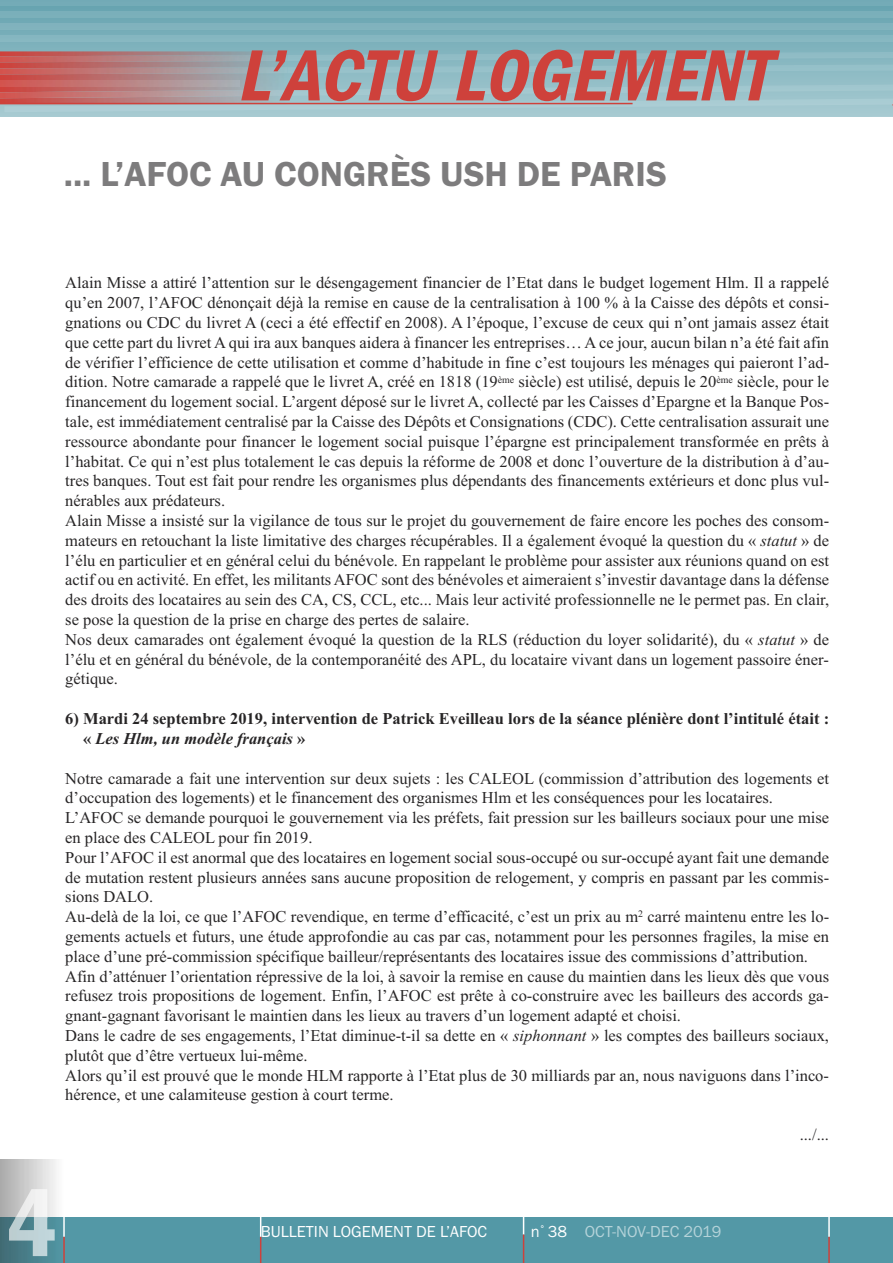
<style>
.page{position:relative;width:893px;height:1263px;background:#fff}
.page>*{position:absolute;margin:0;border:0;box-sizing:border-box;transform-origin:0 0}
.t1{font:italic 600 condensed 75px "Franklin Gothic";color:#ce413b}
.t2{font:600 36px "Franklin Gothic";color:#7d7c7d}
.t3{font:16.5px/19.8px "Times New Roman";color:#272526}
.t4{font:700 16.5px/20.1px "Times New Roman";color:#272526}
.t5{font:16.5px "Franklin Gothic";color:#fff}
.t6{font:16.5px "Franklin Gothic";color:#b5d3d9}
.s1{font-style:italic}
.s2{color:#fff}
</style>
<div class="page">
<div style="left:0;top:1217px;width:893px;height:46px;background:#5398a6"></div>
<svg style="left:260px;top:1217px;width:1px;height:46px"></svg>
<svg style="left:523px;top:1217px;width:1px;height:46px"></svg>
<hr style="left:828px;top:1211px;width:2px;height:26px;background:#fff">
<hr style="left:828px;top:1237px;width:2px;height:26px;background:#ce413b">
<img style="left:14px;top:1189px;width:36px;height:28px">
<img style="left:9px;top:1217px;width:46px;height:39px">
<hr style="left:63px;top:1211px;width:2px;height:26px;background:#fff">
<hr style="left:63px;top:1237px;width:2px;height:26px;background:#ce413b">
<svg style="left:0;top:6px;width:893px;height:93px;background:#78aeb9"></svg>
<img style="left:0;top:98px;width:287px;height:5px">
<img style="left:0;top:83px;width:287px;height:7px">
<img style="left:0;top:83px;width:239px;height:3px">
<img style="left:287px;top:85px;width:606px;height:11px">
<img style="left:0;top:90px;width:287px;height:8px">
<img style="left:4px;top:99px;width:889px;height:5px">
<div style="left:0;top:12px;width:893px;height:6px;background:#7aafba"></div>
<div style="left:0;top:24px;width:893px;height:6px;background:#81b2bd"></div>
<svg style="left:0;top:42px;width:893px;height:41px;background:#93abb3"></svg>
<div style="left:0;top:36px;width:893px;height:6px;background:#86b7c1"></div>
<hr style="left:0;top:103px;width:633px;height:1px;background:#ce413b">
<div style="left:0;top:104px;width:893px;height:13px;background:#a7cad1"></div>
<h1 class="t1" style="left:237px;top:31px;width:554px">L’ACTU LOGEMENT</h1>
<h2 class="t2" style="left:64px;top:152px;width:605px">... L’AFOC AU CONGRÈS USH DE PARIS</h2>
<p class="t3" style="left:65px;top:273px;width:765px">Alain Misse a attiré l’attention sur le désengagement financier de l’Etat dans le budget logement Hlm. Il a rappelé qu’en 2007, l’AFOC dénonçait déjà la remise en cause de la centralisation à 100 % à la Caisse des dépôts et consi&shy;gnations ou CDC du livret A (ceci a été effectif en 2008). A l’époque, l’excuse de ceux qui n’ont jamais assez était que cette part du livret A qui ira aux banques aidera à financer les entreprises… A ce jour, aucun bilan n’a été fait afin de vérifier l’efficience de cette utilisation et comme d’habitude in fine c’est toujours les ménages qui paieront l’ad&shy;dition. Notre camarade a rappelé que le livret A, créé en 1818 (19<sup>ème</sup> siècle) est utilisé, depuis le 20<sup>ème</sup> siècle, pour le financement du logement social. L’argent déposé sur le livret A, collecté par les Caisses d’Epargne et la Banque Pos&shy;tale, est immédiatement centralisé par la Caisse des Dépôts et Consignations (CDC). Cette centralisation assurait une ressource abondante pour financer le logement social puisque l’épargne est principalement transformée en prêts à l’habitat. Ce qui n’est plus totalement le cas depuis la réforme de 2008 et donc l’ouverture de la distribution à d’au&shy;tres banques. Tout est fait pour rendre les organismes plus dépendants des financements extérieurs et donc plus vul&shy;nérables aux prédateurs.<br>Alain Misse a insisté sur la vigilance de tous sur le projet du gouvernement de faire encore les poches des consom&shy;mateurs en retouchant la liste limitative des charges récupérables. Il a également évoqué la question du « <span class="s1">statut</span> » de l’élu en particulier et en général celui du bénévole. En rappelant le problème pour assister aux réunions quand on est actif ou en activité. En effet, les militants AFOC sont des bénévoles et aimeraient s’investir davantage dans la défense des droits des locataires au sein des CA, CS, CCL, etc... Mais leur activité professionnelle ne le permet pas. En clair, se pose la question de la prise en charge des pertes de salaire.<br>Nos deux camarades ont également évoqué la question de la RLS (réduction du loyer solidarité), du « <span class="s1">statut</span> » de l’élu et en général du bénévole, de la contemporanéité des APL, du locataire vivant dans un logement passoire éner&shy;gétique.</p>
<p class="t4" style="left:83px;top:708px;width:748px;text-indent:-18px">6) Mardi 24 septembre 2019, intervention de Patrick Eveilleau lors de la séance plénière dont l’intitulé était : « <span class="s1">Les Hlm, un modèle français</span> »</p>
<p class="t3" style="left:65px;top:768px;width:765px">Notre camarade a fait une intervention sur deux sujets : les CALEOL (commission d’attribution des logements et d’occupation des logements) et le financement des organismes Hlm et les conséquences pour les locataires.<br>L’AFOC se demande pourquoi le gouvernement via les préfets, fait pression sur les bailleurs sociaux pour une mise en place des CALEOL pour fin 2019.<br>Pour l’AFOC il est anormal que des locataires en logement social sous-occupé ou sur-occupé ayant fait une demande de mutation restent plusieurs années sans aucune proposition de relogement, y compris en passant par les commis&shy;sions DALO.<br>Au-delà de la loi, ce que l’AFOC revendique, en terme d’efficacité, c’est un prix au m<sup>2</sup> carré maintenu entre les lo&shy;gements actuels et futurs, une étude approfondie au cas par cas, notamment pour les personnes fragiles, la mise en place d’une pré-commission spécifique bailleur/représentants des locataires issue des commissions d’attribution.<br>Afin d’atténuer l’orientation répressive de la loi, à savoir la remise en cause du maintien dans les lieux dès que vous refusez trois propositions de logement. Enfin, l’AFOC est prête à co-construire avec les bailleurs des accords ga&shy;gnant-gagnant favorisant le maintien dans les lieux au travers d’un logement adapté et choisi.<br>Dans le cadre de ses engagements, l’Etat diminue-t-il sa dette en « <span class="s1">siphonnant</span> » les comptes des bailleurs sociaux, plutôt que d’être vertueux lui-même.<br>Alors qu’il est prouvé que le monde HLM rapporte à l’Etat plus de 30 milliards par an, nous naviguons dans l’inco&shy;hérence, et une calamiteuse gestion à court terme.</p>
<p class="t3" style="left:800px;top:1124px;width:31px">.../...</p>
<p class="t5" style="left:261px;top:1221px;width:228px">BULLETIN LOGEMENT DE L’AFOC</p>
<p class="t6" style="left:531px;top:1221px;width:192px"><span class="s2">n</span><sup>°</sup> <span class="s2">38</span> OCT-NOV-DEC 2019</p>
</div>
